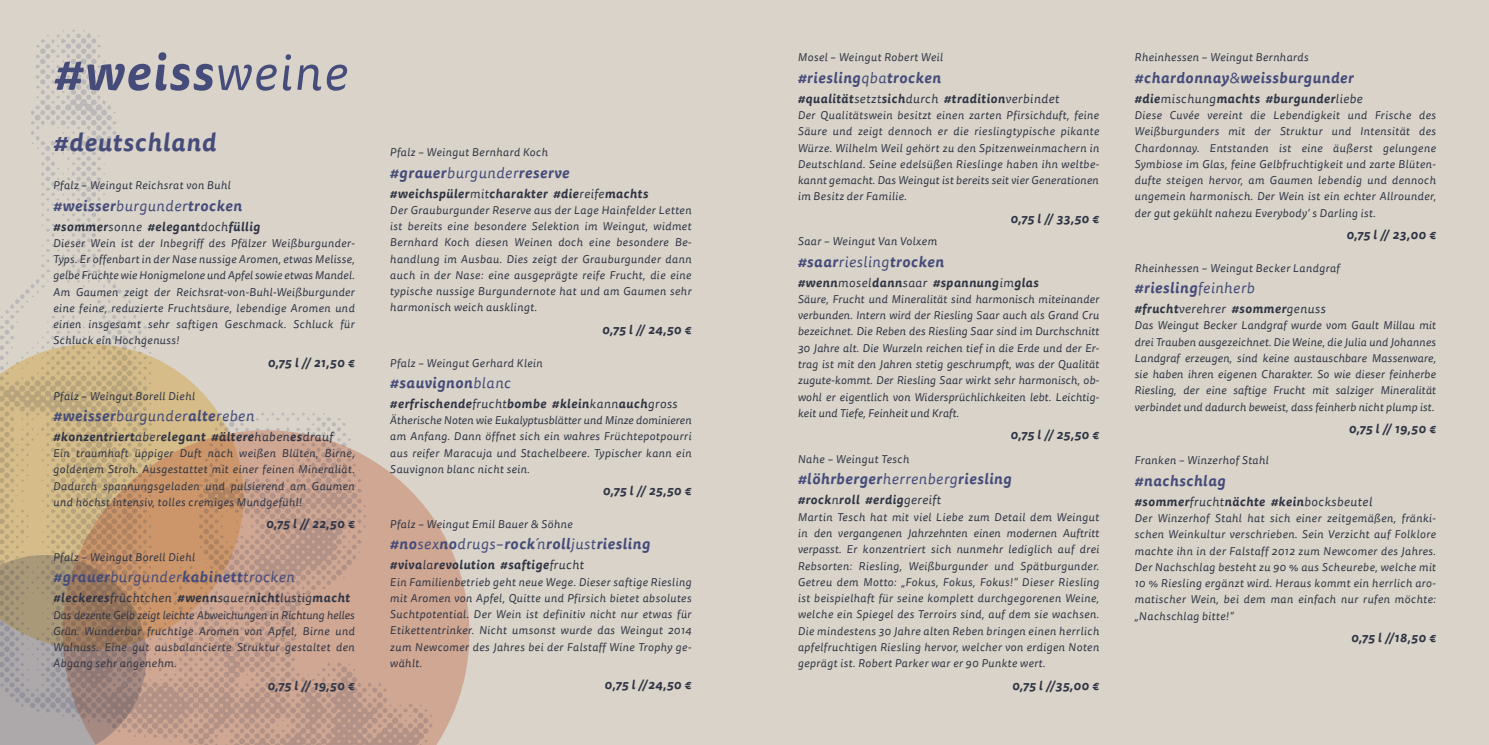
<style>
.page{position:relative;width:1489px;height:745px;background:#fff}
.page>*{position:absolute;margin:0;border:0;box-sizing:border-box;transform-origin:0 0}
.t1{font:italic 700 50px "Tisa Sans Pro";letter-spacing:.04em;color:#454c7a}
.t2{font:italic 700 25px "Tisa Sans Pro";letter-spacing:.04em;color:#454c7a}
.t3{font:italic 700 15px "Tisa Sans Pro";letter-spacing:.04em;color:#454c7a}
.t4{font:italic 15px "Tisa Sans Pro";letter-spacing:.04em;color:#454c7a}
.t5{font:italic 700 12.5px "Tisa Sans Pro";letter-spacing:.04em;color:#303545}
.t6{font:italic 11.25px/16.2px "Tisa Sans Pro";letter-spacing:.04em;color:#303545;text-align:justify}
.s1{font-weight:400}
.s2{font-weight:700}
</style>
<div class="page">
<div style="left:0;top:0;width:744px;height:744px;background:#d9d3c9"></div>
<div style="left:744px;top:0;width:744px;height:744px;background:#d9d3c9"></div>
<svg style="left:0;top:30px;width:147px;height:714px"></svg>
<svg style="left:44px;top:413px;width:426px;height:331px;fill:#cfa793"></svg>
<svg style="left:0;top:330px;width:257px;height:333px;background:#c4a784"></svg>
<h1 class="t1" style="left:53px;top:35px;width:295px">#weiss<span class="s1">weine</span></h1>
<h2 class="t2" style="left:53px;top:123px;width:164px">#deutschland</h2>
<p class="t6" style="left:53px;top:177px;width:179px">Pfalz – Weingut Reichsrat von Buhl</p>
<h3 class="t3" style="left:53px;top:194px;width:190px">#weisser<span class="s1">burgunder</span>trocken</h3>
<p class="t5" style="left:53px;top:217px;width:208px">#sommer<span class="s1">sonne</span> #elegant<span class="s1">doch</span>füllig</p>
<p class="t6" style="left:53px;top:235px;width:303px">Dieser Wein ist der Inbegriff des Pfälzer Weißburgunder-Typs. Er offenbart in der Nase nussige Aromen, etwas Melisse, gelbe Früchte wie Honigmelone und Apfel sowie etwas Mandel.<br>Am Gaumen zeigt der Reichsrat-von-Buhl-Weißburgunder eine feine, reduzierte Fruchtsäure, lebendige Aromen und einen insgesamt sehr saftigen Geschmack. Schluck für Schluck ein Hochgenuss!</p>
<p class="t5" style="left:268px;top:353px;width:88px">0,75 l // 21,50 €</p>
<p class="t6" style="left:53px;top:387px;width:143px">Pfalz – Weingut Borell Diehl</p>
<h3 class="t4" style="left:53px;top:405px;width:202px"><span class="s2">#weisser</span>burgunder<span class="s2">alte</span>reben</h3>
<p class="t5" style="left:53px;top:427px;width:281px">#konzentriert<span class="s1">aber</span>elegant #ältere<span class="s1">haben</span>es<span class="s1">drauf</span></p>
<p class="t6" style="left:53px;top:445px;width:303px">Ein traumhaft üppiger Duft nach weißen Blüten, Birne, goldenem Stroh. Ausgestattet mit einer feinen Mineraliät.<br>Dadurch spannungsgeladen und pulsierend am Gaumen und höchst intensiv, tolles cremiges Mundgefühl!</p>
<p class="t5" style="left:266px;top:514px;width:90px">0,75 l // 22,50 €</p>
<p class="t6" style="left:53px;top:549px;width:143px">Pfalz – Weingut Borell Diehl</p>
<h3 class="t4" style="left:53px;top:566px;width:243px"><span class="s2">#grauer</span>burgunder<span class="s2">kabinett</span>trocken</h3>
<p class="t5" style="left:53px;top:588px;width:298px">#leckeres<span class="s1">früchtchen</span> #wenn<span class="s1">sauer</span>nicht<span class="s1">lustig</span>macht</p>
<p class="t6" style="left:53px;top:606px;width:303px">Das dezente Gelb zeigt leichte Abweichungen in Richtung helles Grün. Wunderbar fruchtige Aromen von Apfel, Birne und Walnuss. Eine gut ausbalancierte Struktur gestaltet den Abgang sehr angenehm.</p>
<p class="t5" style="left:267px;top:675px;width:89px">0,75 l // 19,50 €</p>
<p class="t6" style="left:390px;top:144px;width:159px">Pfalz – Weingut Bernhard Koch</p>
<h3 class="t3" style="left:390px;top:161px;width:181px">#grauer<span class="s1">burgunder</span>reserve</h3>
<p class="t5" style="left:390px;top:184px;width:259px">#weichspüler<span class="s1">mit</span>charakter #die<span class="s1">reife</span>machts</p>
<p class="t6" style="left:390px;top:202px;width:303px">Der Grauburgunder Reserve aus der Lage Hainfelder Letten ist bereits eine besondere Selektion im Weingut, widmet Bernhard Koch diesen Weinen doch eine besondere Be&shy;handlung im Ausbau. Dies zeigt der Grauburgunder dann auch in der Nase: eine ausgeprägte reife Frucht, die eine typische nussige Burgundernote hat und am Gaumen sehr harmonisch weich ausklingt.</p>
<p class="t5" style="left:602px;top:320px;width:91px">0,75 l // 24,50 €</p>
<p class="t6" style="left:390px;top:354px;width:154px">Pfalz – Weingut Gerhard Klein</p>
<h3 class="t3" style="left:390px;top:371px;width:122px">#sauvignon<span class="s1">blanc</span></h3>
<p class="t5" style="left:390px;top:394px;width:289px">#erfrischende<span class="s1">frucht</span>bombe #klein<span class="s1">kann</span>auch<span class="s1">gross</span></p>
<p class="t6" style="left:390px;top:412px;width:303px">Ätherische Noten wie Eukalyptusblätter und Minze dominieren am Anfang. Dann öffnet sich ein wahres Früchtepotpourri aus reifer Maracuja und Stachelbeere. Typischer kann ein Sauvignon blanc nicht sein.</p>
<p class="t5" style="left:602px;top:481px;width:90px">0,75 l // 25,50 €</p>
<p class="t6" style="left:390px;top:516px;width:184px">Pfalz – Weingut Emil Bauer &amp; Söhne</p>
<h3 class="t3" style="left:390px;top:532px;width:261px">#no<span class="s1">sex</span>no<span class="s1">drugs–</span>rock<span class="s1">´n</span>roll<span class="s1">just</span>riesling</h3>
<p class="t5" style="left:390px;top:555px;width:195px">#viva<span class="s1">la</span>revolution #saftige<span class="s1">frucht</span></p>
<p class="t6" style="left:390px;top:573px;width:303px">Ein Familienbetrieb geht neue Wege. Dieser saftige Riesling mit Aromen von Apfel, Quitte und Pfirsich bietet absolutes Suchtpotential. Der Wein ist definitiv nicht nur etwas für Etikettentrinker. Nicht umsonst wurde das Weingut 2014 zum Newcomer des Jahres bei der Falstaff Wine Trophy ge&shy;wählt.</p>
<p class="t5" style="left:604px;top:675px;width:88px">0,75 l //24,50 €</p>
<p class="t6" style="left:797px;top:50px;width:147px">Mosel – Weingut Robert Weil</p>
<h3 class="t3" style="left:797px;top:66px;width:145px">#riesling<span class="s1">qba</span>trocken</h3>
<p class="t5" style="left:797px;top:89px;width:263px">#qualität<span class="s1">setzt</span>sich<span class="s1">durch</span> #tradition<span class="s1">verbindet</span></p>
<p class="t6" style="left:797px;top:107px;width:303px">Der Qualitätswein besitzt einen zarten Pfirsichduft, feine Säure und zeigt dennoch er die rieslingtypische pikante Würze. Wilhelm Weil gehört zu den Spitzenweinmachern in Deutschland. Seine edelsüßen Rieslinge haben ihn weltbe&shy;kannt gemacht. Das Weingut ist bereits seit vier Generationen im Besitz der Familie.</p>
<p class="t5" style="left:1010px;top:209px;width:90px">0,75 l // 33,50 €</p>
<p class="t6" style="left:797px;top:233px;width:141px">Saar – Weingut Van Volxem</p>
<h3 class="t3" style="left:797px;top:250px;width:148px">#saar<span class="s1">riesling</span>trocken</h3>
<p class="t5" style="left:797px;top:273px;width:242px">#wenn<span class="s1">mosel</span>dann<span class="s1">saar</span> #spannung<span class="s1">im</span>glas</p>
<p class="t6" style="left:797px;top:291px;width:303px">Säure, Frucht und Mineralität sind harmonisch miteinander verbunden. Intern wird der Riesling Saar auch als Grand Cru bezeichnet. Die Reben des Riesling Saar sind im Durchschnitt 30 Jahre alt. Die Wurzeln reichen tief in die Erde und der Er&shy;trag ist mit den Jahren stetig geschrumpft, was der Qualität zugute-kommt. Der Riesling Saar wirkt sehr harmonisch, ob&shy;wohl er eigentlich von Widersprüchlichkeiten lebt. Leichtig&shy;keit und Tiefe, Feinheit und Kraft.</p>
<p class="t5" style="left:1010px;top:425px;width:90px">0,75 l // 25,50 €</p>
<p class="t6" style="left:797px;top:451px;width:113px">Nahe – Weingut Tesch</p>
<h3 class="t3" style="left:797px;top:467px;width:215px">#löhrberger<span class="s1">herrenberg</span>riesling</h3>
<p class="t5" style="left:797px;top:490px;width:144px">#rock<span class="s1">n</span>roll #erdig<span class="s1">gereift</span></p>
<p class="t6" style="left:797px;top:508px;width:303px">Martin Tesch hat mit viel Liebe zum Detail dem Weingut in den vergangenen Jahrzehnten einen modernen Auftritt verpasst. Er konzentriert sich nunmehr lediglich auf drei Rebsorten: Riesling, Weißburgunder und Spätburgunder.<br>Getreu dem Motto: „Fokus, Fokus, Fokus!“ Dieser Riesling ist beispielhaft für seine komplett durchgegorenen Weine, welche ein Spiegel des Terroirs sind, auf dem sie wachsen.<br>Die mindestens 30 Jahre alten Reben bringen einen herrlich apfelfruchtigen Riesling hervor, welcher von erdigen Noten geprägt ist. Robert Parker war er 90 Punkte wert.</p>
<p class="t5" style="left:1012px;top:675px;width:88px">0,75 l //35,00 €</p>
<p class="t6" style="left:1134px;top:50px;width:175px">Rheinhessen – Weingut Bernhards</p>
<h3 class="t3" style="left:1134px;top:66px;width:221px">#chardonnay<span class="s1">&amp;</span>weissburgunder</h3>
<p class="t5" style="left:1134px;top:89px;width:230px">#die<span class="s1">mischung</span>machts #burgunder<span class="s1">liebe</span></p>
<p class="t6" style="left:1134px;top:107px;width:303px">Diese Cuvée vereint die Lebendigkeit und Frische des Weißburgunders mit der Struktur und Intensität des Chardonnay. Entstanden ist eine äußerst gelungene Symbiose im Glas, feine Gelbfruchtigkeit und zarte Blüten&shy;dufte steigen hervor, am Gaumen lebendig und dennoch ungemein harmonisch. Der Wein ist ein echter Allrounder, der gut gekühlt nahezu Everybody‘ s Darling ist.</p>
<p class="t5" style="left:1346px;top:225px;width:91px">0,75 l // 23,00 €</p>
<p class="t6" style="left:1134px;top:260px;width:206px">Rheinhessen – Weingut Becker Landgraf</p>
<h3 class="t3" style="left:1134px;top:276px;width:121px">#riesling<span class="s1">feinherb</span></h3>
<p class="t5" style="left:1134px;top:299px;width:192px">#frucht<span class="s1">verehrer</span> #sommer<span class="s1">genuss</span></p>
<p class="t6" style="left:1134px;top:317px;width:303px">Das Weingut Becker Landgraf wurde vom Gault Millau mit drei Trauben ausgezeichnet. Die Weine, die Julia und Johannes Landgraf erzeugen, sind keine austauschbare Massenware, sie haben ihren eigenen Charakter. So wie dieser feinherbe Riesling, der eine saftige Frucht mit salziger Mineralität verbindet und dadurch beweist, dass feinherb nicht plump ist.</p>
<p class="t5" style="left:1348px;top:419px;width:89px">0,75 l // 19,50 €</p>
<p class="t6" style="left:1134px;top:452px;width:135px">Franken – Winzerhof Stahl</p>
<h3 class="t3" style="left:1134px;top:469px;width:92px">#nachschlag</h3>
<p class="t5" style="left:1134px;top:491px;width:239px">#sommer<span class="s1">frucht</span>nächte #kein<span class="s1">bocksbeutel</span></p>
<p class="t6" style="left:1134px;top:510px;width:303px">Der Winzerhof Stahl hat sich einer zeitgemäßen, fränki&shy;schen Weinkultur verschrieben. Sein Verzicht auf Folklore machte ihn in der Falstaff 2012 zum Newcomer des Jahres.<br>Der Nachschlag besteht zu 90 % aus Scheurebe, welche mit 10 % Riesling ergänzt wird. Heraus kommt ein herrlich aro&shy;matischer Wein, bei dem man einfach nur rufen möchte: „Nachschlag bitte!“</p>
<p class="t5" style="left:1350px;top:628px;width:86px">0,75 l //18,50 €</p>
</div>
